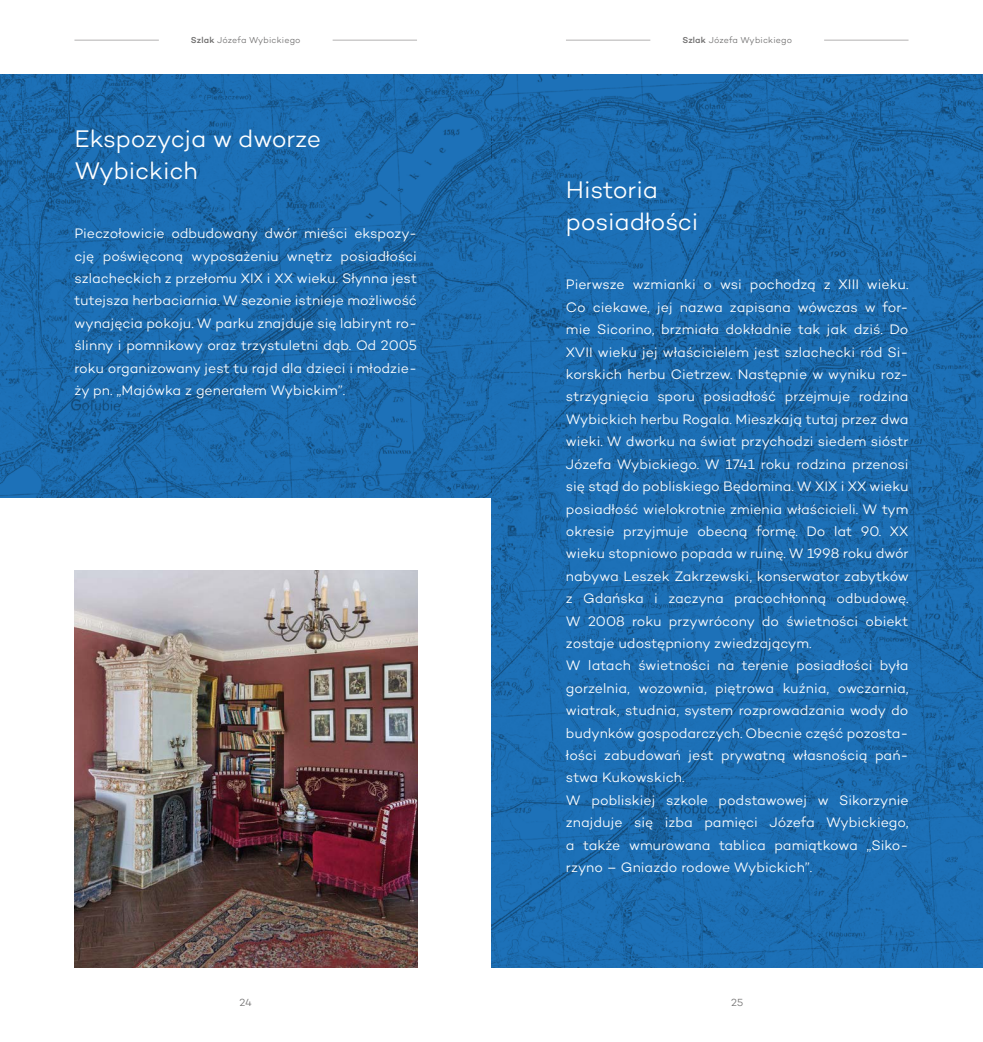
<style>
.page{position:relative;width:983px;height:1042px;background:#fff}
.page>*{position:absolute;margin:0;border:0;box-sizing:border-box;transform-origin:0 0}
.t1{font:300 24.5px/31.8px "Campton";letter-spacing:-.01em;color:#fff}
.t2{font:300 14px/22.4px "Campton";color:#fff;text-align:justify}
.t3{font:300 10.5px "Campton";color:#706f6f}
.t4{font:300 8.75px "Campton";letter-spacing:.015em;color:#706f6f}
.s1{font-weight:500}
</style>
<div class="page">
<img style="left:0;top:74px;width:491px;height:423px">
<img style="left:491px;top:74px;width:491px;height:893px">
<img style="left:74px;top:570px;width:343px;height:397px">
<hr style="left:823px;top:40px;width:85px;height:1px;background:#b3b2b2">
<hr style="left:332px;top:40px;width:85px;height:1px;background:#b3b2b2">
<hr style="left:566px;top:40px;width:84px;height:1px;background:#b3b2b2">
<hr style="left:74px;top:40px;width:85px;height:1px;background:#b3b2b2">
<p class="t4" style="left:191px;top:35px;width:111px"><span class="s1">Szlak</span> Józefa Wybickiego</p>
<p class="t4" style="left:682px;top:35px;width:111px"><span class="s1">Szlak</span> Józefa Wybickiego</p>
<h1 class="t1" style="left:74px;top:122px;width:248px">Ekspozycja w dworze<br>Wybickich</h1>
<p class="t2" style="left:74px;top:222px;width:344px">Pieczołowicie odbudowany dwór mieści ekspozy&shy;cję poświęconą wyposażeniu wnętrz posiadłości szlacheckich z przełomu XIX i XX wieku. Słynna jest tutejsza herbaciarnia. W sezonie istnieje możliwość wynajęcia pokoju. W parku znajduje się labirynt ro&shy;ślinny i pomnikowy oraz trzystuletni dąb. Od 2005 roku organizowany jest tu rajd dla dzieci i młodzie&shy;ży pn. „Majówka z generałem Wybickim”.</p>
<h1 class="t1" style="left:566px;top:173px;width:134px">Historia posiadłości</h1>
<p class="t2" style="left:566px;top:273px;width:344px;text-align:left">Pierwsze wzmianki o wsi pochodzą z XIII wieku.<br>Co ciekawe, jej nazwa zapisana wówczas w for&shy;mie Sicorino, brzmiała dokładnie tak jak dziś. Do XVII wieku jej właścicielem jest szlachecki ród Si&shy;korskich herbu Cietrzew. Następnie w wyniku roz&shy;strzygnięcia sporu posiadłość przejmuje rodzina Wybickich herbu Rogala. Mieszkają tutaj przez dwa wieki. W dworku na świat przychodzi siedem sióstr Józefa Wybickiego. W 1741 roku rodzina przenosi się stąd do pobliskiego Będomina. W XIX i XX wieku posiadłość wielokrotnie zmienia właścicieli. W tym okresie przyjmuje obecną formę. Do lat 90. XX wieku stopniowo popada w ruinę. W 1998 roku dwór nabywa Leszek Zakrzewski, konserwator zabytków z Gdańska i zaczyna pracochłonną odbudowę.<br>W 2008 roku przywrócony do świetności obiekt zostaje udostępniony zwiedzającym.<br>W latach świetności na terenie posiadłości była gorzelnia, wozownia, piętrowa kuźnia, owczarnia, wiatrak, studnia, system rozprowadzania wody do budynków gospodarczych. Obecnie część pozosta&shy;łości zabudowań jest prywatną własnością pań&shy;stwa Kukowskich.<br>W pobliskiej szkole podstawowej w Sikorzynie znajduje się izba pamięci Józefa Wybickiego, a także wmurowana tablica pamiątkowa „Siko&shy;rzyno – Gniazdo rodowe Wybickich”.</p>
<p class="t3" style="left:239px;top:996px;width:14px">24</p>
<p class="t3" style="left:731px;top:996px;width:14px">25</p>
</div>
